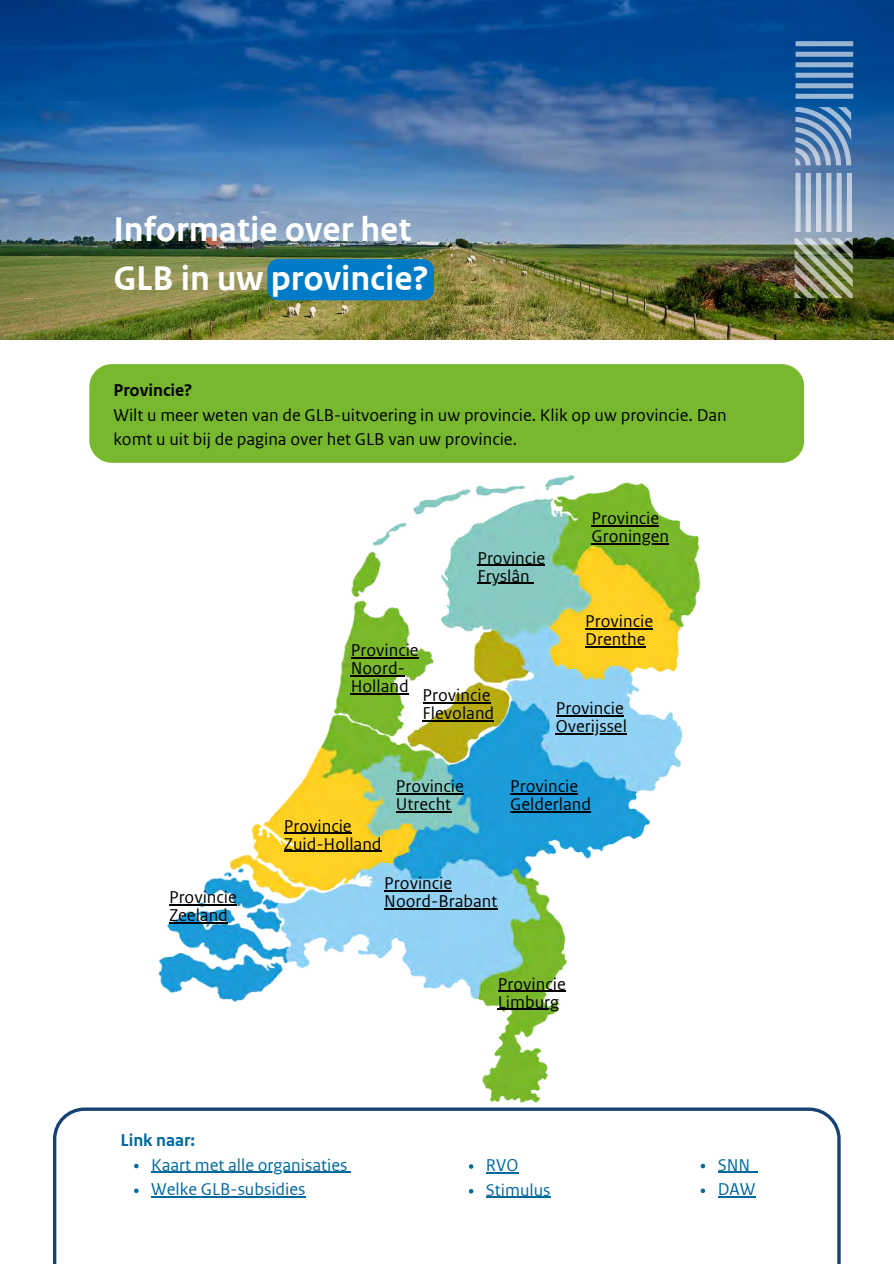
<style>
.page{position:relative;width:894px;height:1264px;background:#fff}
.page>*{position:absolute;margin:0;border:0;box-sizing:border-box;transform-origin:0 0}
.t1{font:700 36px/49.5px "Rijksoverheid Sans Web Text";color:#fff}
.t2{font:18px/18px "Rijksoverheid Sans Web Text";color:#000}
.t3{font:18px/24.8px "Rijksoverheid Sans Web Text";color:#01689b}
.t4{font:700 18px "Rijksoverheid Sans Web Text";color:#000}
.t5{font:700 18px "Rijksoverheid Sans Web Text";color:#01689b}
</style>
<div class="page">
<img style="left:0;top:0;width:893px;height:339px">
<div style="left:89px;top:364px;width:715px;height:99px;background:#78b82e"></div>
<img style="left:794px;top:238px;width:58px;height:59px">
<svg style="left:795px;top:41px;width:58px;height:58px;background:#4e80b5"></svg>
<svg style="left:795px;top:173px;width:56px;height:59px;background:#9fb2ca"></svg>
<svg style="left:795px;top:107px;width:55px;height:58px;background:#6e93bd"></svg>
<div style="left:267px;top:259px;width:167px;height:41px;background:#007bc7"></div>
<svg style="left:53px;top:1107px;width:787px;height:156px"></svg>
<img style="left:147px;top:475px;width:561px;height:639px">
<hr style="left:585px;top:628px;width:68px;height:1px;background:#000">
<hr style="left:585px;top:646px;width:60px;height:1px;background:#000">
<hr style="left:591px;top:525px;width:68px;height:1px;background:#000">
<hr style="left:591px;top:543px;width:77px;height:1px;background:#000">
<hr style="left:477px;top:565px;width:68px;height:1px;background:#000">
<hr style="left:477px;top:583px;width:52px;height:1px;background:#000">
<hr style="left:555px;top:715px;width:68px;height:1px;background:#000">
<hr style="left:555px;top:733px;width:71px;height:1px;background:#000">
<hr style="left:510px;top:793px;width:68px;height:1px;background:#000">
<hr style="left:510px;top:811px;width:80px;height:1px;background:#000">
<hr style="left:384px;top:890px;width:68px;height:1px;background:#000">
<hr style="left:384px;top:908px;width:113px;height:1px;background:#000">
<hr style="left:497px;top:990px;width:68px;height:2px;background:#000">
<hr style="left:497px;top:1008px;width:62px;height:2px;background:#000">
<hr style="left:169px;top:904px;width:68px;height:1px;background:#000">
<hr style="left:169px;top:922px;width:59px;height:1px;background:#000">
<hr style="left:284px;top:832px;width:67px;height:1px;background:#000">
<hr style="left:284px;top:850px;width:97px;height:1px;background:#000">
<hr style="left:350px;top:657px;width:68px;height:1px;background:#000">
<hr style="left:350px;top:675px;width:54px;height:1px;background:#000">
<hr style="left:350px;top:693px;width:58px;height:1px;background:#000">
<hr style="left:422px;top:702px;width:68px;height:1px;background:#000">
<hr style="left:422px;top:720px;width:72px;height:1px;background:#000">
<hr style="left:396px;top:793px;width:67px;height:1px;background:#000">
<hr style="left:396px;top:811px;width:55px;height:1px;background:#000">
<svg style="left:134px;top:1163px;width:4px;height:5px"></svg>
<hr style="left:151px;top:1171px;width:196px;height:1px;background:#01689b">
<svg style="left:134px;top:1188px;width:4px;height:4px"></svg>
<hr style="left:151px;top:1196px;width:154px;height:1px;background:#01689b">
<svg style="left:468px;top:1164px;width:5px;height:4px"></svg>
<hr style="left:486px;top:1172px;width:32px;height:1px;background:#01689b">
<svg style="left:468px;top:1188px;width:5px;height:5px"></svg>
<hr style="left:486px;top:1196px;width:64px;height:1px;background:#01689b">
<svg style="left:700px;top:1163px;width:5px;height:5px"></svg>
<hr style="left:717px;top:1171px;width:33px;height:1px;background:#01689b">
<svg style="left:700px;top:1188px;width:5px;height:4px"></svg>
<hr style="left:717px;top:1196px;width:38px;height:1px;background:#01689b">
<h1 class="t1" style="left:113px;top:205px;width:317px">Informatie over het<br>GLB in uw provincie?</h1>
<p class="t4" style="left:113px;top:379px;width:81px">Provincie?</p>
<p class="t2" style="left:113px;top:402px;width:614px;line-height:24.8px">Wilt u meer weten van de GLB-uitvoering in uw provincie. Klik op uw provincie. Dan komt u uit bij de pagina over het GLB van uw provincie.</p>
<p class="t2" style="left:477px;top:549px;width:69px">Provincie<br>Fryslân</p>
<p class="t2" style="left:350px;top:641px;width:69px">Provincie<br>Noord-<br>Holland</p>
<p class="t2" style="left:422px;top:686px;width:73px">Provincie<br>Flevoland</p>
<p class="t2" style="left:591px;top:509px;width:79px">Provincie<br>Groningen</p>
<p class="t2" style="left:585px;top:612px;width:69px">Provincie<br>Drenthe</p>
<p class="t2" style="left:555px;top:699px;width:73px">Provincie<br>Overijssel</p>
<p class="t2" style="left:169px;top:888px;width:69px">Provincie<br>Zeeland</p>
<p class="t2" style="left:284px;top:817px;width:99px">Provincie<br>Zuid-Holland</p>
<p class="t2" style="left:396px;top:777px;width:69px">Provincie<br>Utrecht</p>
<p class="t2" style="left:384px;top:874px;width:114px">Provincie<br>Noord-Brabant</p>
<p class="t2" style="left:510px;top:777px;width:82px">Provincie<br>Gelderland</p>
<p class="t2" style="left:497px;top:975px;width:69px">Provincie<br>Limburg</p>
<p class="t5" style="left:120px;top:1129px;width:76px">Link naar:</p>
<p class="t3" style="left:151px;top:1152px;width:198px">Kaart met alle organisaties<br>Welke GLB-subsidies</p>
<p class="t3" style="left:486px;top:1152px;width:66px">RVO<br>Stimulus</p>
<p class="t3" style="left:717px;top:1152px;width:39px">SNN<br>DAW</p>
</div>
